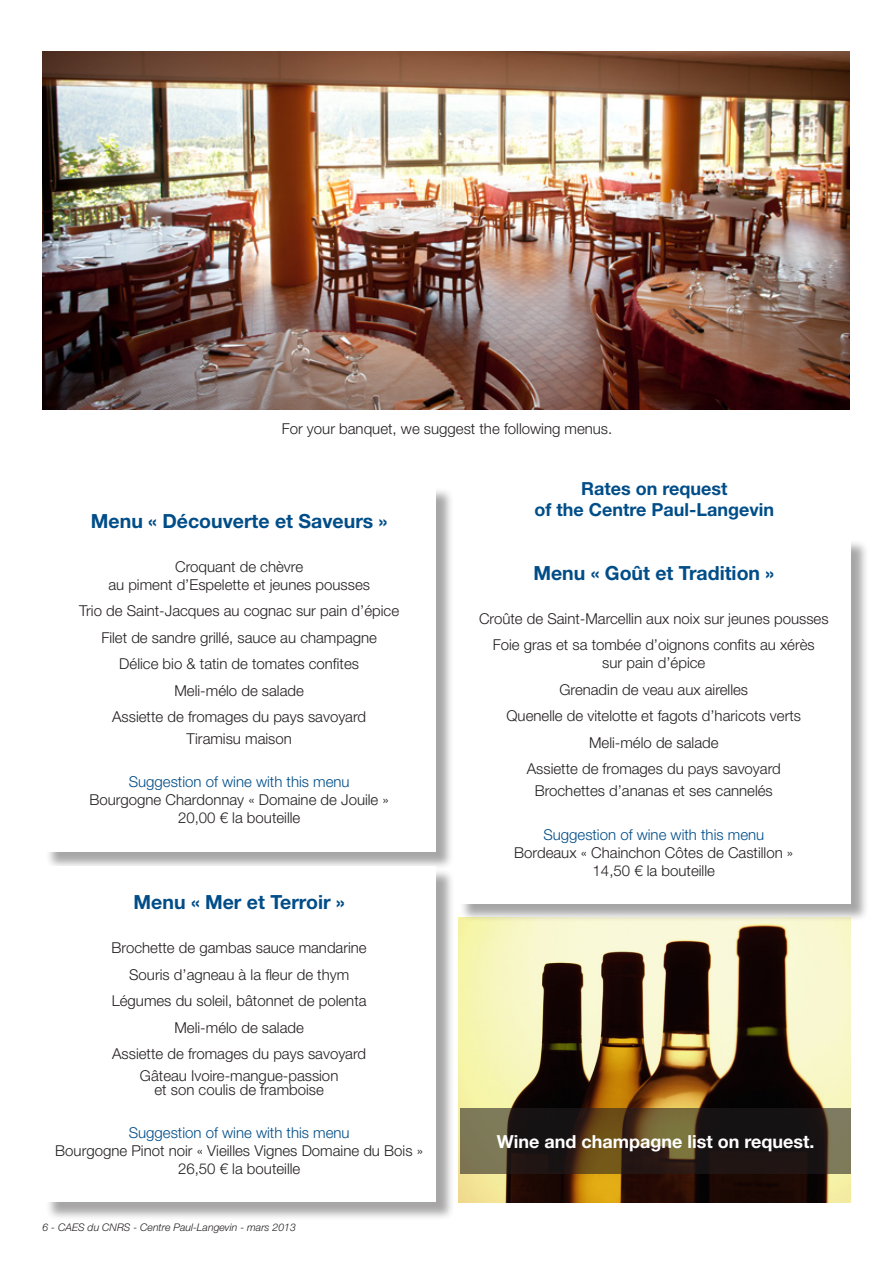
<style>
.page{position:relative;width:893px;height:1263px;background:#fff}
.page>*{position:absolute;margin:0;border:0;box-sizing:border-box;transform-origin:0 0}
.t1{font:700 19.5px "Helvetica Neue LT";color:#004d88}
.t2{font:700 18px/21.6px "Helvetica Neue LT";color:#004d88;text-align:center}
.t3{font:700 18px "Helvetica Neue LT";color:#fff}
.t4{font:300 15px/18px "Helvetica Neue LT";color:#231f20;text-align:center}
.t5{font:300 15px "Helvetica Neue LT";color:#004d88}
.t6{font:italic 300 10.5px "Helvetica Neue LT";color:#231f20}
</style>
<div class="page">
<img style="left:43px;top:51px;width:806px;height:358px">
<img style="left:458px;top:917px;width:393px;height:285px">
<div style="left:45px;top:487px;width:410px;height:383px;background:#231f20;opacity:.4"></div>
<div style="left:43px;top:485px;width:393px;height:366px;background:#fff"></div>
<div style="left:459px;top:539px;width:410px;height:383px;background:#231f20;opacity:.4"></div>
<div style="left:457px;top:537px;width:393px;height:367px;background:#fff"></div>
<div style="left:45px;top:868px;width:410px;height:352px;background:#231f20;opacity:.4"></div>
<div style="left:43px;top:866px;width:393px;height:336px;background:#fff"></div>
<svg style="left:460px;top:1109px;width:391px;height:65px;background:#3f3523"></svg>
<p class="t4" style="left:282px;top:419px;width:332px">For your banquet, we suggest the following menus.</p>
<p class="t1" style="left:91px;top:509px;width:298px">Menu « Découverte et Saveurs »</p>
<p class="t4" style="left:108px;top:557px;width:263px">Croquant de chèvre<br>au piment d’Espelette et jeunes pousses</p>
<p class="t4" style="left:79px;top:601px;width:321px">Trio de Saint-Jacques au cognac sur pain d’épice</p>
<p class="t4" style="left:101px;top:628px;width:277px">Filet de sandre grillé, sauce au champagne</p>
<p class="t4" style="left:119px;top:654px;width:241px">Délice bio &amp; tatin de tomates confites</p>
<p class="t4" style="left:174px;top:681px;width:131px">Meli-mélo de salade</p>
<p class="t4" style="left:112px;top:707px;width:255px">Assiette de fromages du pays savoyard</p>
<p class="t4" style="left:186px;top:729px;width:107px">Tiramisu maison</p>
<p class="t5" style="left:129px;top:773px;width:222px">Suggestion of wine with this menu</p>
<p class="t4" style="left:89px;top:791px;width:301px">Bourgogne Chardonnay « Domaine de Jouile »<br>20,00 € la bouteille</p>
<p class="t1" style="left:134px;top:890px;width:213px">Menu « Mer et Terroir »</p>
<p class="t4" style="left:112px;top:938px;width:257px">Brochette de gambas sauce mandarine</p>
<p class="t4" style="left:129px;top:965px;width:222px">Souris d’agneau à la fleur de thym</p>
<p class="t4" style="left:112px;top:991px;width:256px">Légumes du soleil, bâtonnet de polenta</p>
<p class="t4" style="left:174px;top:1018px;width:131px">Meli-mélo de salade</p>
<p class="t4" style="left:112px;top:1044px;width:255px">Assiette de fromages du pays savoyard</p>
<p class="t4" style="left:140px;top:1069px;width:200px;line-height:13.5px">Gâteau Ivoire-mangue-passion et son coulis de framboise</p>
<p class="t5" style="left:129px;top:1123px;width:222px">Suggestion of wine with this menu</p>
<p class="t4" style="left:55px;top:1141px;width:369px">Bourgogne Pinot noir « Vieilles Vignes Domaine du Bois »<br>26,50 € la bouteille</p>
<p class="t6" style="left:43px;top:1221px;width:255px">6 - CAES du CNRS - Centre Paul-Langevin - mars 2013</p>
<p class="t2" style="left:534px;top:477px;width:241px">Rates on request<br>of the Centre Paul-Langevin</p>
<p class="t1" style="left:533px;top:561px;width:242px">Menu « Goût et Tradition »</p>
<p class="t4" style="left:479px;top:609px;width:351px">Croûte de Saint-Marcellin aux noix sur jeunes pousses</p>
<p class="t4" style="left:493px;top:636px;width:324px">Foie gras et sa tombée d’oignons confits au xérès sur pain d’épice</p>
<p class="t4" style="left:559px;top:680px;width:190px">Grenadin de veau aux airelles</p>
<p class="t4" style="left:506px;top:707px;width:296px">Quenelle de vitelotte et fagots d’haricots verts</p>
<p class="t4" style="left:589px;top:733px;width:131px">Meli-mélo de salade</p>
<p class="t4" style="left:527px;top:760px;width:255px">Assiette de fromages du pays savoyard</p>
<p class="t4" style="left:535px;top:782px;width:240px">Brochettes d’ananas et ses cannelés</p>
<p class="t5" style="left:543px;top:825px;width:222px">Suggestion of wine with this menu</p>
<p class="t4" style="left:514px;top:843px;width:280px">Bordeaux « Chainchon Côtes de Castillon »</p>
<p class="t4" style="left:593px;top:861px;width:124px">14,50 € la bouteille</p>
<p class="t3" style="left:497px;top:1131px;width:319px">Wine and champagne list on request.</p>
</div>
